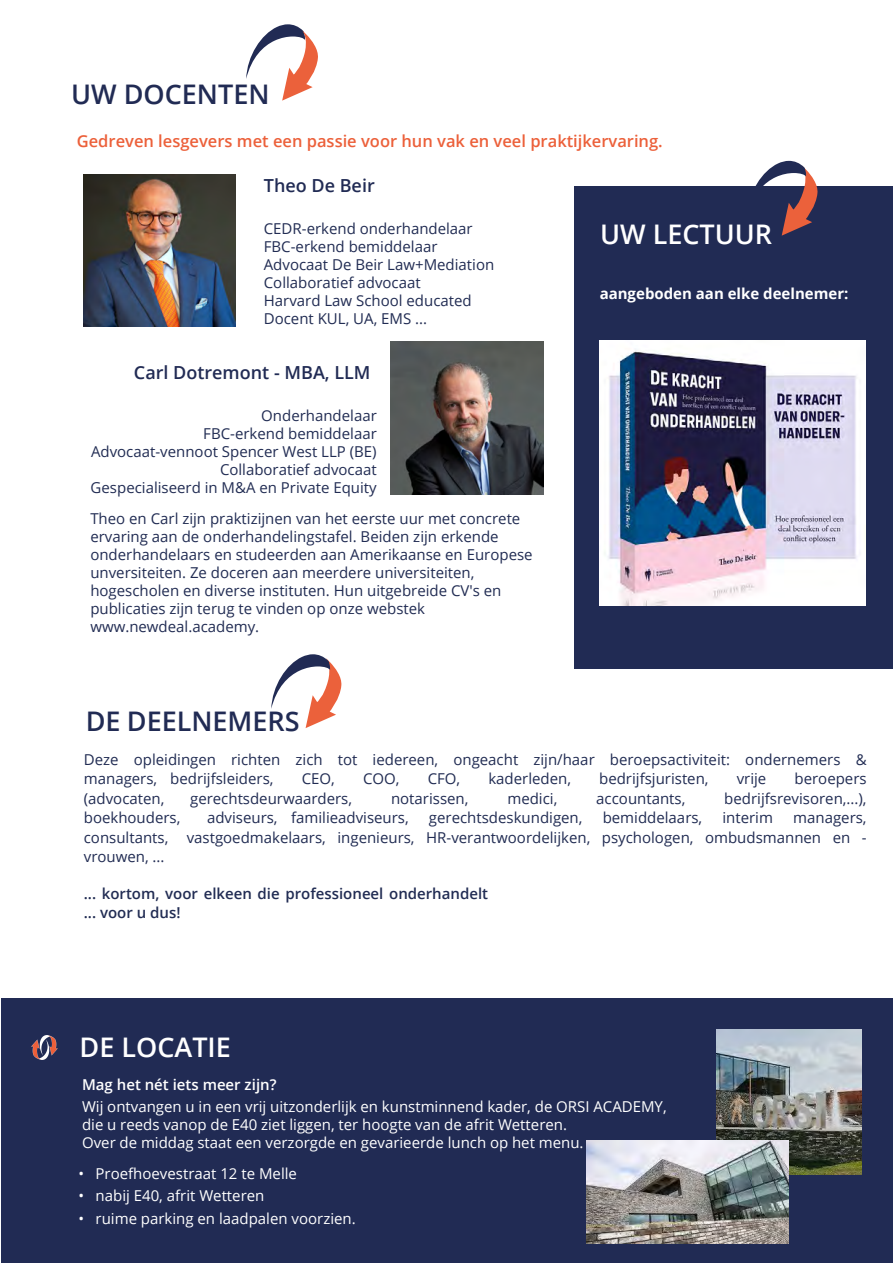
<style>
.page{position:relative;width:893px;height:1263px;background:#fff}
.page>*{position:absolute;margin:0;border:0;box-sizing:border-box;transform-origin:0 0}
.t1{font:600 27px "Open Sans";color:#212b54}
.t2{font:600 27px "Open Sans";color:#fff}
.t3{font:600 18px "Open Sans";color:#212b54}
.t4{font:600 16.5px "Open Sans";color:#ec603a}
.t5{font:15px/18px "Open Sans";color:#212c53}
.t6{font:15px/18px "Open Sans";color:#fff}
.t7{font:15px/18px "Open Sans";color:#212c53;text-align:right}
.t8{font:600 15px/19.5px "Open Sans";color:#212c53}
.t9{font:700 15px "Open Sans";color:#fff}
.t10{font:600 15px "Open Sans";color:#fff}
.s1{font-style:inherit}
</style>
<div class="page">
<img style="left:84px;top:174px;width:152px;height:152px">
<div style="left:574px;top:186px;width:319px;height:483px;background:#212b54"></div>
<img style="left:600px;top:340px;width:265px;height:266px">
<svg style="left:271px;top:654px;width:71px;height:74px"></svg>
<svg style="left:246px;top:24px;width:72px;height:77px"></svg>
<svg style="left:755px;top:160px;width:63px;height:76px"></svg>
<img style="left:390px;top:341px;width:154px;height:153px">
<div style="left:1px;top:998px;width:891px;height:265px;background:#212b54"></div>
<img style="left:32px;top:1035px;width:25px;height:24px">
<img style="left:717px;top:1029px;width:144px;height:145px">
<img style="left:587px;top:1140px;width:201px;height:104px">
<p class="t1" style="left:71px;top:76px;width:200px">UW DOCENTEN</p>
<p class="t4" style="left:77px;top:129px;width:587px">Gedreven lesgevers met een passie voor hun vak en veel praktijkervaring.</p>
<p class="t3" style="left:264px;top:173px;width:112px">Theo De Beir</p>
<p class="t5" style="left:264px;top:220px;width:232px">CEDR-erkend onderhandelaar<br>FBC-erkend bemiddelaar<br>Advocaat De Beir Law+Mediation<br>Collaboratief advocaat<br>Harvard Law School educated<br>Docent KUL, UA, EMS ...</p>
<p class="t3" style="left:134px;top:360px;width:238px">Carl Dotremont - MBA, LLM</p>
<p class="t7" style="left:91px;top:406px;width:288px"><span class="s1">O</span>nderhandelaar<br><span class="s1">FBC-erkend b</span>emiddelaar<br>Advocaat-vennoot Spencer West LLP <span class="s1">(BE)<br></span>Collaboratief advocaat<br>Gespecialiseerd in M&amp;A en Private Equity</p>
<p class="t5" style="left:90px;top:509px;width:444px">Theo en Carl zijn praktizijnen van het eerste uur met concrete ervaring aan de onderhandelingstafel. Beiden zijn erkende onderhandelaars en studeerden aan Amerikaanse en Europese unversiteiten. Ze doceren aan meerdere universiteiten, hogescholen en diverse instituten. Hun uitgebreide CV's en publicaties zijn terug te vinden op onze webstek www.newdeal.academy.</p>
<h1 class="t1" style="left:86px;top:703px;width:216px">DE DEELNEMERS</h1>
<h1 class="t2" style="left:600px;top:215px;width:174px">UW LECTUUR</h1>
<p class="t9" style="left:600px;top:283px;width:250px">aangeboden aan elke deelnemer:</p>
<p class="t5" style="left:84px;top:749px;width:784px;line-height:19.5px">Deze opleidingen richten zich tot iedereen, ongeacht zijn/haar beroepsactiviteit: ondernemers &amp; managers, bedrijfsleiders,</p>
<p class="t5" style="left:302px;top:769px;width:35px">CEO,</p>
<p class="t5" style="left:363px;top:769px;width:38px">COO,</p>
<p class="t5" style="left:428px;top:769px;width:34px">CFO,</p>
<p class="t5" style="left:488px;top:769px;width:84px">kaderleden,</p>
<p class="t5" style="left:599px;top:769px;width:111px">bedrijfsjuristen,</p>
<p class="t5" style="left:737px;top:769px;width:31px">vrije</p>
<p class="t5" style="left:794px;top:769px;width:74px">beroepers</p>
<p class="t5" style="left:84px;top:789px;width:82px">(advocaten,</p>
<p class="t5" style="left:190px;top:789px;width:163px">gerechtsdeurwaarders,</p>
<p class="t5" style="left:391px;top:789px;width:79px">notarissen,</p>
<p class="t5" style="left:507px;top:789px;width:51px">medici,</p>
<p class="t5" style="left:596px;top:789px;width:91px">accountants,</p>
<p class="t5" style="left:724px;top:789px;width:144px">bedrijfsrevisoren,...),</p>
<p class="t5" style="left:84px;top:808px;width:98px">boekhouders,</p>
<p class="t5" style="left:207px;top:808px;width:203px">adviseurs, familieadviseurs,</p>
<p class="t5" style="left:429px;top:808px;width:155px">gerechtsdeskundigen,</p>
<p class="t5" style="left:603px;top:808px;width:101px">bemiddelaars,</p>
<p class="t5" style="left:722px;top:808px;width:52px">interim</p>
<p class="t5" style="left:84px;top:808px;width:784px;line-height:19.5px;text-align:justify;text-indent:709px">managers, consultants, vastgoedmakelaars, ingenieurs, HR-verantwoordelijken, psychologen, ombudsmannen en - vrouwen, ...</p>
<p class="t8" style="left:84px;top:883px;width:406px">... kortom, voor elkeen die professioneel onderhandelt ... voor u dus!</p>
<h1 class="t2" style="left:80px;top:1028px;width:153px">DE LOCATIE</h1>
<p class="t10" style="left:82px;top:1074px;width:196px">Mag het nét iets meer zijn?</p>
<p class="t6" style="left:82px;top:1097px;width:586px">Wij ontvangen u in een vrij uitzonderlijk en kunstminnend kader, de ORSI ACADEMY, die u reeds vanop de E40 ziet liggen, ter hoogte van de afrit Wetteren.<br>Over de middag staat een verzorgde en gevarieerde lunch op het menu.</p>
<p class="t6" style="left:79px;top:1164px;width:220px">• Proefhoevestraat 12 te Melle</p>
<p class="t6" style="left:79px;top:1186px;width:187px">• nabij E40, afrit Wetteren</p>
<p class="t6" style="left:79px;top:1209px;width:279px">• ruime parking en laadpalen voorzien.</p>
</div>
